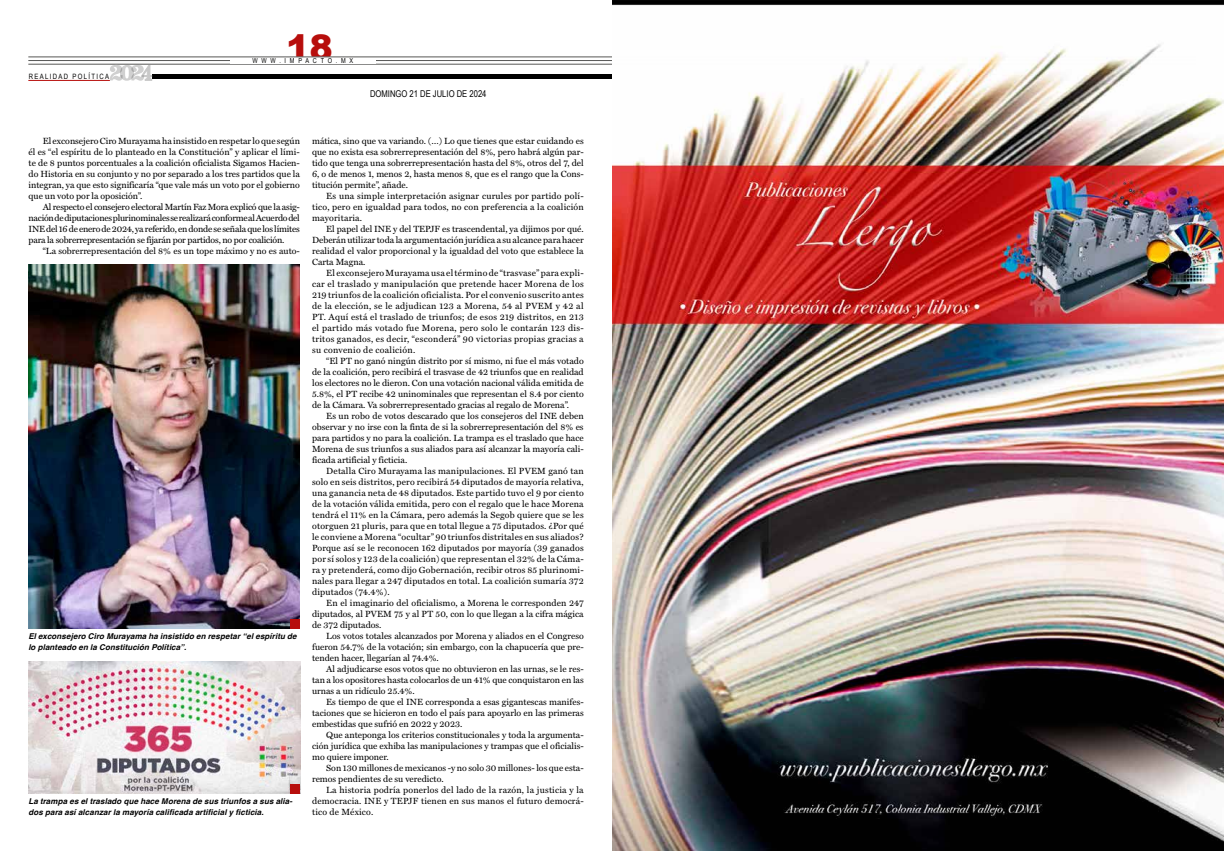
<style>
.page{position:relative;width:1224px;height:851px;background:#fff}
.page>*{position:absolute;margin:0;border:0;box-sizing:border-box;transform-origin:0 0}
.t1{font:900 35.1px "Arial";color:#b70e0c}
.t2{font:9.3px "Arial Narrow";color:#000}
.t3{font:9px/11px "Miller Text";color:#000;text-align:justify}
.t4{font:italic 700 8px/11px "Helvetica";letter-spacing:.01em;color:#000}
.t5{font:7.3px "Arial Narrow";letter-spacing:.18em;color:#000}
.t6{font:6.8px "Arial Narrow";letter-spacing:.55em;color:#000}
</style>
<div class="page">
<hr style="left:28px;top:57px;width:584px;height:1px;background:#575756">
<hr style="left:28px;top:60px;width:584px;height:1px;background:#575756">
<hr style="left:28px;top:64px;width:584px;height:1px;background:#575756">
<div style="left:152px;top:74px;width:460px;height:5px;background:#000"></div>
<svg style="left:28px;top:64px;width:125px;height:17px"></svg>
<div style="left:230px;top:58px;width:146px;height:5px;background:#fff"></div>
<img style="left:612px;top:0;width:612px;height:850px">
<img style="left:28px;top:265px;width:272px;height:363px">
<img style="left:28px;top:661px;width:272px;height:132px">
<div style="left:291px;top:784px;width:9px;height:9px;background:#b70e0c"></div>
<div style="left:291px;top:619px;width:9px;height:9px;background:#b70e0c"></div>
<p class="t5" style="left:29px;top:71px;width:82px">REALIDAD POLÍTICA</p>
<h1 class="t1" style="left:286px;top:22px;width:48px">18</h1>
<p class="t6" style="left:253px;top:55px;width:102px">WWW.IMPACTO.MX</p>
<p class="t2" style="left:370px;top:87px;width:118px">DOMINGO 21 DE JULIO DE 2024</p>
<p class="t3" style="left:29px;top:135px;width:273px;text-indent:14px">El exconsejero Ciro Murayama ha insistido en respetar lo que según él es “el espíritu de lo planteado en la Constitución” y aplicar el lími&shy;te de 8 puntos porcentuales a la coalición oficialista Sigamos Hacien&shy;do Historia en su conjunto y no por separado a los tres partidos que la integran, ya que esto significaría “que vale más un voto por el gobierno que un voto por la oposición”.</p>
<p class="t3" style="left:29px;top:201px;width:273px;text-indent:14px">Al respecto el consejero electoral Martín Faz Mora explicó que la asig&shy;nación de diputaciones plurinominales se realizará conforme al Acuerdo del INE del 16 de enero de 2024, ya referido, en donde se señala que los límites para la sobrerrepresentación se fijarán por partidos, no por coalición.</p>
<p class="t3" style="left:43px;top:245px;width:259px">“La sobrerrepresentación del 8% es un tope máximo y no es auto-</p>
<p class="t4" style="left:28px;top:631px;width:270px">El exconsejero Ciro Murayama ha insistido en respetar “el espíritu de lo planteado en la Constitución Política”.</p>
<p class="t4" style="left:28px;top:796px;width:266px">La trampa es el traslado que hace Morena de sus triunfos a sus alia&shy;dos para así alcanzar la mayoría calificada artificial y ficticia.</p>
<p class="t3" style="left:312px;top:135px;width:273px">mática, sino que va variando. (…) Lo que tienes que estar cuidando es que no exista esa sobrerrepresentación del 8%, pero habrá algún par&shy;tido que tenga una sobrerrepresentación hasta del 8%, otros del 7, del 6, o de menos 1, menos 2, hasta menos 8, que es el rango que la Cons&shy;titución permite”, añade.</p>
<p class="t3" style="left:312px;top:190px;width:273px;text-indent:14px">Es una simple interpretación asignar curules por partido polí&shy;tico, pero en igualdad para todos, no con preferencia a la coalición mayoritaria.</p>
<p class="t3" style="left:312px;top:223px;width:273px;text-indent:14px">El papel del INE y del TEPJF es trascendental, ya dijimos por qué.<br>Deberán utilizar toda la argumentación jurídica a su alcance para hacer realidad el valor proporcional y la igualdad del voto que establece la Carta Magna.</p>
<p class="t3" style="left:312px;top:267px;width:273px;text-indent:14px">El exconsejero Murayama usa el término de “trasvase” para expli&shy;car el traslado y manipulación que pretende hacer Morena de los 219 triunfos de la coalición oficialista. Por el convenio suscrito antes de la elección, se le adjudican 123 a Morena, 54 al PVEM y 42 al PT. Aquí está el traslado de triunfos; de esos 219 distritos, en 213 el partido más votado fue Morena, pero solo le contarán 123 dis&shy;tritos ganados, es decir, “esconderá” 90 victorias propias gracias a su convenio de coalición.</p>
<p class="t3" style="left:312px;top:355px;width:273px;text-indent:14px">“El PT no ganó ningún distrito por sí mismo, ni fue el más votado de la coalición, pero recibirá el trasvase de 42 triunfos que en realidad los electores no le dieron. Con una votación nacional válida emitida de 5.8%, el PT recibe 42 uninominales que representan el 8.4 por ciento de la Cámara. Va sobrerrepresentado gracias al regalo de Morena”.</p>
<p class="t3" style="left:312px;top:410px;width:273px;text-indent:14px">Es un robo de votos descarado que los consejeros del INE deben observar y no irse con la finta de si la sobrerrepresentación del 8% es para partidos y no para la coalición. La trampa es el traslado que hace Morena de sus triunfos a sus aliados para así alcanzar la mayoría cali&shy;ficada artificial y ficticia.</p>
<p class="t3" style="left:312px;top:465px;width:273px;text-indent:14px">Detalla Ciro Murayama las manipulaciones. El PVEM ganó tan solo en seis distritos, pero recibirá 54 diputados de mayoría relativa, una ganancia neta de 48 diputados. Este partido tuvo el 9 por ciento de la votación válida emitida, pero con el regalo que le hace Morena tendrá el 11% en la Cámara, pero además la Segob quiere que se les otorguen 21 pluris, para que en total llegue a 75 diputados. ¿Por qué le conviene a Morena “ocultar” 90 triunfos distritales en sus aliados?<br>Porque así se le reconocen 162 diputados por mayoría (39 ganados por sí solos y 123 de la coalición) que representan el 32% de la Cáma&shy;ra y pretenderá, como dijo Gobernación, recibir otros 85 plurinomi&shy;nales para llegar a 247 diputados en total. La coalición sumaría 372 diputados (74.4%).</p>
<p class="t3" style="left:312px;top:597px;width:273px;text-indent:14px">En el imaginario del oficialismo, a Morena le corresponden 247 diputados, al PVEM 75 y al PT 50, con lo que llegan a la cifra mágica de 372 diputados.</p>
<p class="t3" style="left:312px;top:630px;width:273px;text-indent:14px">Los votos totales alcanzados por Morena y aliados en el Congreso fueron 54.7% de la votación; sin embargo, con la chapucería que pre&shy;tenden hacer, llegarían al 74.4%.</p>
<p class="t3" style="left:312px;top:663px;width:273px;text-indent:14px">Al adjudicarse esos votos que no obtuvieron en las urnas, se le res&shy;tan a los opositores hasta colocarlos de un 41% que conquistaron en las urnas a un ridículo 25.4%.</p>
<p class="t3" style="left:312px;top:696px;width:273px;text-indent:14px">Es tiempo de que el INE corresponda a esas gigantescas manifes&shy;taciones que se hicieron en todo el país para apoyarlo en las primeras embestidas que sufrió en 2022 y 2023.</p>
<p class="t3" style="left:312px;top:729px;width:273px;text-indent:14px">Que anteponga los criterios constitucionales y toda la argumenta&shy;ción jurídica que exhiba las manipulaciones y trampas que el oficialis&shy;mo quiere imponer.</p>
<p class="t3" style="left:312px;top:762px;width:273px;text-indent:14px">Son 130 millones de mexicanos -y no solo 30 millones- los que esta&shy;remos pendientes de su veredicto.</p>
<p class="t3" style="left:312px;top:784px;width:273px;text-indent:14px">La historia podría ponerlos del lado de la razón, la justicia y la democracia. INE y TEPJF tienen en sus manos el futuro democrá&shy;tico de México.</p>
</div>
